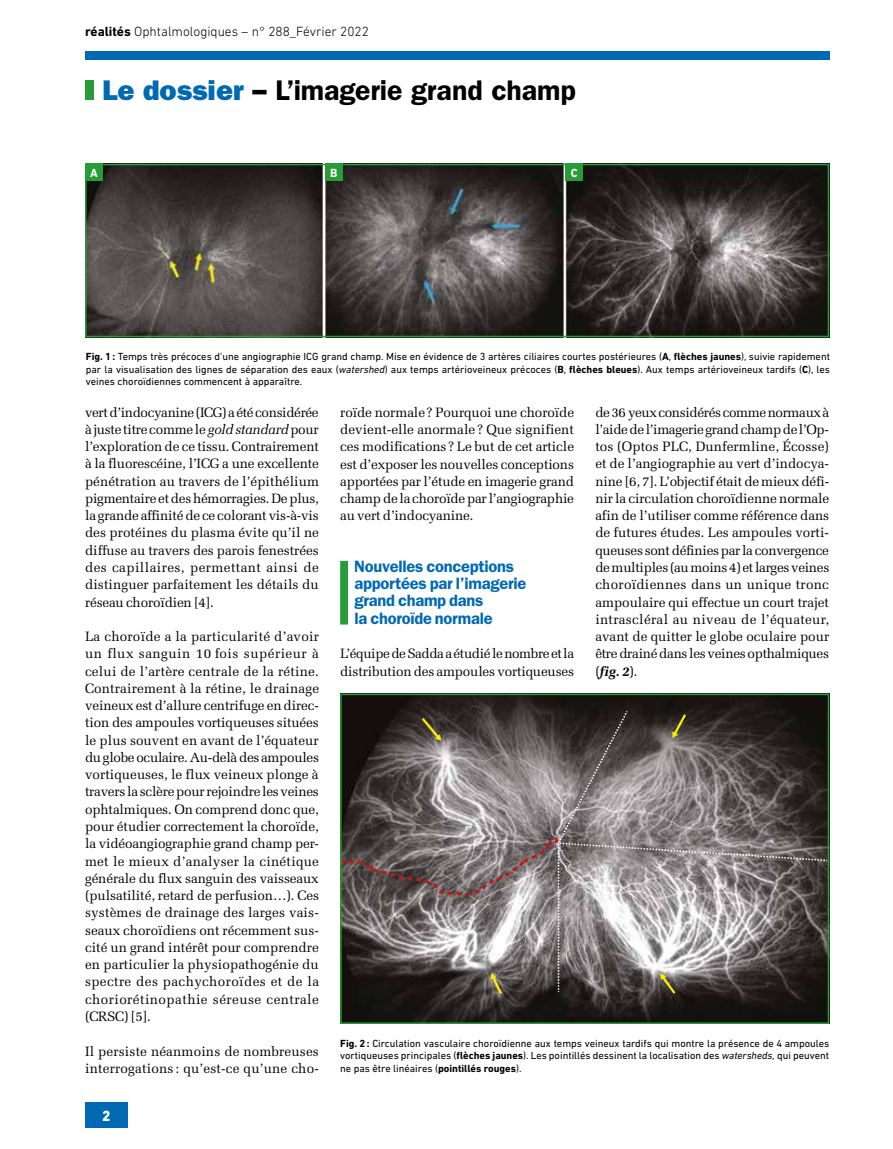
<style>
.page{position:relative;width:893px;height:1149px;background:#fff}
.page>*{position:absolute;margin:0;border:0;box-sizing:border-box;transform-origin:0 0}
.t1{font:600 28.5px "ITC Franklin Gothic Std";letter-spacing:-.005em;color:#000}
.t2{font:600 16.5px/17.2px "ITC Franklin Gothic Std";letter-spacing:-.015em;color:#0069b4}
.t3{font:800 15px "DIN Next LT Pro";color:#fff}
.t4{font:13.5px/17.2px "Melior";letter-spacing:-.015em;color:#000;text-align:justify}
.t5{font:13.5px/17.2px "Melior";letter-spacing:.01em;color:#000}
.t6{font:300 13.5px "DIN Next LT Pro";color:#000}
.t7{font:700 12px "DIN Next LT Pro";color:#fff}
.t8{font:10.5px/12.6px "DIN Next LT Pro";color:#000;text-align:justify}
.s1{font-weight:700}
.s2{font-family:"ITC Franklin Gothic Std Hvy";font-weight:400;color:#0069b4}
.s3{font-family:"ITC Franklin Gothic Std Hvy";font-weight:400}
.s4{font-style:italic}
.s5{font-weight:700;font-style:italic}
</style>
<div class="page">
<div style="left:85px;top:51px;width:744px;height:9px;background:#0069b4"></div>
<div style="left:85px;top:81px;width:9px;height:19px;background:#289c38"></div>
<div style="left:85px;top:1101px;width:43px;height:26px;background:#0069b4"></div>
<div style="left:340px;top:560px;width:8px;height:64px;background:#289c38;border:2px solid #289c38"></div>
<img style="left:88px;top:167px;width:738px;height:167px">
<div style="left:85px;top:164px;width:744px;height:173px;border:2px solid #289c38"></div>
<div style="left:85px;top:164px;width:17px;height:17px;background:#289c38"></div>
<div style="left:325px;top:164px;width:17px;height:17px;background:#289c38"></div>
<div style="left:566px;top:164px;width:17px;height:17px;background:#289c38"></div>
<img style="left:343px;top:696px;width:483px;height:324px">
<svg style="left:343px;top:711px;width:483px;height:285px;background:#726c6b"></svg>
<div style="left:340px;top:693px;width:489px;height:330px;border:2px solid #289c38"></div>
<p class="t6" style="left:85px;top:23px;width:285px"><span class="s1">réalités</span> Ophtalmologiques – n° 288_Février 2022</p>
<h1 class="t1" style="left:102px;top:74px;width:475px"><span class="s2">Le dossier</span> <span class="s3">–</span> L’imagerie grand champ</h1>
<p class="t7" style="left:90px;top:166px;width:9px">A</p>
<p class="t7" style="left:330px;top:166px;width:9px">B</p>
<p class="t7" style="left:571px;top:166px;width:8px">C</p>
<p class="t8" style="left:86px;top:350px;width:746px"><span class="s1">Fig. 1:</span> Temps très précoces d’une angiographie ICG grand champ. Mise en évidence de 3 artères ciliaires courtes postérieures (<span class="s1">A</span>, <span class="s1">flèches jaunes</span>), suivie rapidement par la visualisation des lignes de séparation des eaux (<span class="s4">watershed</span>) aux temps artérioveineux précoces (<span class="s1">B</span>, <span class="s1">flèches bleues</span>). Aux temps artérioveineux tardifs (<span class="s1">C</span>), les veines choroïdiennes commencent à apparaître.</p>
<p class="t4" style="left:85px;top:403px;width:236px">vert d’indocyanine (ICG) a été considérée à juste titre comme le <span class="s4">gold standard</span> pour l’exploration de ce tissu. Contrairement à la fluorescéine, l’ICG a une excellente pénétration au travers de l’épithélium pigmentaire et des hémorragies. De plus, la grande affinité de ce colorant vis-à-vis des protéines du plasma évite qu’il ne diffuse au travers des parois fenestrées des capillaires, permettant ainsi de distinguer parfaitement les détails du réseau choroïdien [4].</p>
<p class="t4" style="left:85px;top:627px;width:236px">La choroïde a la particularité d’avoir un flux sanguin 10 fois supérieur à celui de l’artère centrale de la rétine.<br>Contrairement à la rétine, le drainage veineux est d’allure centrifuge en direc&shy;tion des ampoules vortiqueuses situées le plus souvent en avant de l’équateur du globe oculaire. Au-delà des ampoules vortiqueuses, le flux veineux plonge à travers la sclère pour rejoindre les veines ophtalmiques. On comprend donc que, pour étudier correctement la choroïde, la vidéoangiographie grand champ per&shy;met le mieux d’analyser la cinétique générale du flux sanguin des vaisseaux (pulsatilité, retard de perfusion…). Ces systèmes de drainage des larges vais&shy;seaux choroïdiens ont récemment sus&shy;cité un grand intérêt pour comprendre en particulier la physiopathogénie du spectre des pachychoroïdes et de la choriorétinopathie séreuse centrale (CRSC) [5].</p>
<p class="t5" style="left:85px;top:1041px;width:235px">Il persiste néanmoins de nombreuses interrogations : qu’est-ce qu’une cho-</p>
<p class="t3" style="left:102px;top:1106px;width:10px">2</p>
<p class="t4" style="left:340px;top:403px;width:235px">roïde normale? Pourquoi une choroïde devient-elle anormale ? Que signifient ces modifications? Le but de cet article est d’exposer les nouvelles conceptions apportées par l’étude en imagerie grand champ de la choroïde par l’angiographie au vert d’indocyanine.</p>
<p class="t2" style="left:354px;top:557px;width:174px">Nouvelles conceptions apportées par l’imagerie grand champ dans<br>la choroïde normale</p>
<p class="t4" style="left:340px;top:645px;width:235px">L’équipe de Sadda a étudié le nombre et la distribution des ampoules vortiqueuses</p>
<p class="t4" style="left:595px;top:403px;width:235px">de 36 yeux considérés comme normaux à l’aide de l’imagerie grand champ de l’Op&shy;tos (Optos PLC, Dunfermline, Écosse) et de l’angiographie au vert d’indocya&shy;nine [6, 7]. L’objectif était de mieux défi&shy;nir la circulation choroïdienne normale afin de l’utiliser comme référence dans de futures études. Les ampoules vorti&shy;queuses sont définies par la convergence de multiples (au moins 4) et larges veines choroïdiennes dans un unique tronc ampoulaire qui effectue un court trajet intrascléral au niveau de l’équateur, avant de quitter le globe oculaire pour être drainé dans les veines opthalmiques (<span class="s5">fig. 2</span>).</p>
<p class="t8" style="left:340px;top:1036px;width:490px"><span class="s1">Fig. 2:</span> Circulation vasculaire choroïdienne aux temps veineux tardifs qui montre la présence de 4 ampoules vortiqueuses principales (<span class="s1">flèches jaunes</span>). Les pointillés dessinent la localisation des <span class="s4">watersheds,</span> qui peuvent ne pas être linéaires (<span class="s1">pointillés rouges</span>).</p>
</div>
